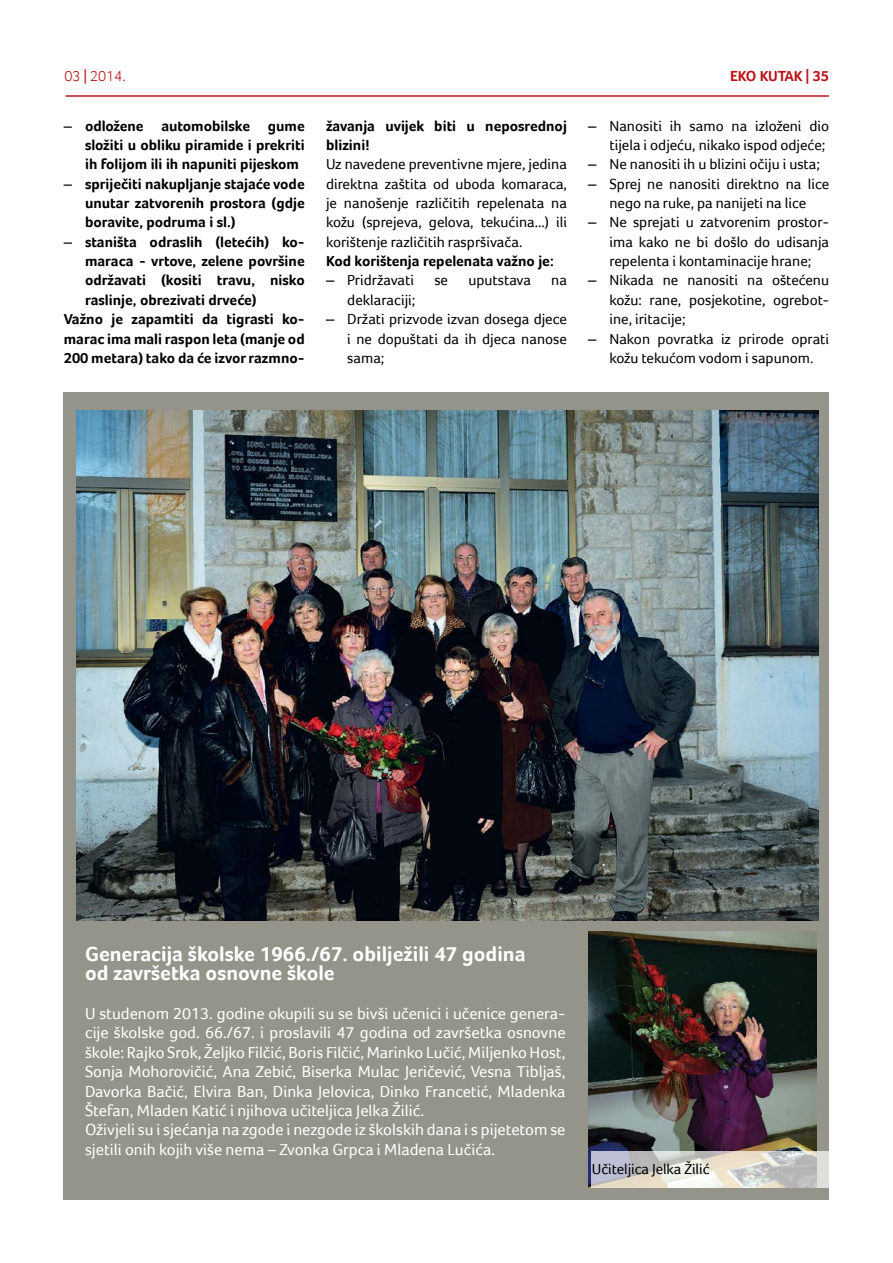
<style>
.page{position:relative;width:893px;height:1263px;background:#fff}
.page>*{position:absolute;margin:0;border:0;box-sizing:border-box;transform-origin:0 0}
.t1{font:700 21px/19.4px "Foco";color:#fff}
.t2{font:16.5px/19.4px "Foco";color:#fff}
.t3{font:15px/19.4px "Foco";color:#000;text-align:justify}
.t4{font:700 15px/19.4px "Foco";color:#000;text-align:justify}
.t5{font:700 15px "Foco";letter-spacing:-.005em;color:#ba141a}
.t6{font:300 15px "Foco";letter-spacing:-.005em;color:#ba141a}
.s1{font-weight:400}
.s2{font-family:"Arial";font-weight:400}
.s3{font-family:"Arial"}
</style>
<div class="page">
<hr style="left:66px;top:95px;width:762px;height:2px;background:#ba141a">
<div style="left:64px;top:392px;width:765px;height:808px;background:#94948b"></div>
<img style="left:77px;top:411px;width:742px;height:510px">
<img style="left:589px;top:932px;width:227px;height:255px">
<svg style="left:591px;top:1151px;width:238px;height:36px;background:#d3d2ce"></svg>
<p class="t6" style="left:65px;top:67px;width:63px">03 <span class="s1">|</span> 2014.</p>
<p class="t5" style="left:730px;top:67px;width:101px">EKO KUTAK | 35</p>
<p class="t4" style="left:85px;top:116px;width:221px;text-indent:-21px"><span class="s2">–</span> odložene automobilske gume složiti u obliku piramide i prekriti ih folijom ili ih napuniti pijeskom</p>
<p class="t4" style="left:85px;top:174px;width:221px;text-indent:-21px"><span class="s2">–</span> spriječiti nakupljanje stajaće vode unutar zatvorenih prostora (gdje boravite, podruma i sl.)</p>
<p class="t4" style="left:64px;top:232px;width:242px"><span class="s2">–</span> staništa odraslih (letećih) ko-</p>
<p class="t4" style="left:85px;top:251px;width:221px">maraca - vrtove, zelene površine</p>
<p class="t4" style="left:85px;top:271px;width:221px">održavati (kositi travu, nisko</p>
<p class="t4" style="left:85px;top:290px;width:173px">raslinje, obrezivati drveće)</p>
<p class="t4" style="left:64px;top:309px;width:242px">Važno je zapamtiti da tigrasti ko-</p>
<p class="t4" style="left:64px;top:329px;width:242px">marac ima mali raspon leta (manje od</p>
<p class="t4" style="left:64px;top:348px;width:241px">200 metara) tako da će izvor razmno-</p>
<p class="t4" style="left:326px;top:116px;width:242px">žavanja uvijek biti u neposrednoj blizini!</p>
<p class="t3" style="left:326px;top:154px;width:242px">Uz navedene preventivne mjere, jedina direktna zaštita od uboda komaraca, je nanošenje različitih repelenata na kožu (sprejeva, gelova, tekućina...) ili korištenje različitih raspršivača.</p>
<p class="t4" style="left:326px;top:251px;width:229px">Kod korištenja repelenata važno je:</p>
<p class="t3" style="left:326px;top:271px;width:90px"><span class="s3">–</span> Pridržavati</p>
<p class="t3" style="left:434px;top:271px;width:15px">se</p>
<p class="t3" style="left:468px;top:271px;width:64px">uputstava</p>
<p class="t3" style="left:551px;top:271px;width:17px">na</p>
<p class="t3" style="left:347px;top:290px;width:70px">deklaraciji;</p>
<p class="t3" style="left:347px;top:309px;width:221px;text-indent:-21px"><span class="s3">–</span> Držati prizvode izvan dosega djece i ne dopuštati da ih djeca nanose sama;</p>
<p class="t3" style="left:588px;top:116px;width:242px;text-align:right"><span class="s3">–</span> Nanositi ih samo na izloženi dio tijela i odjeću, nikako ispod odjeće;</p>
<p class="t3" style="left:588px;top:154px;width:233px"><span class="s3">–</span> Ne nanositi ih u blizini očiju i usta;</p>
<p class="t3" style="left:588px;top:174px;width:242px;text-align:center"><span class="s3">–</span> Sprej ne nanositi direktno na lice nego na ruke, pa nanijeti na lice</p>
<p class="t3" style="left:609px;top:213px;width:221px;text-indent:-21px"><span class="s3">–</span> Ne sprejati u zatvorenim prostor&shy;ima kako ne bi došlo do udisanja repelenta i kontaminacije hrane;</p>
<p class="t3" style="left:609px;top:271px;width:221px;text-indent:-21px"><span class="s3">–</span> Nikada ne nanositi na oštećenu kožu: rane, posjekotine, ogrebot&shy;ine, iritacije;</p>
<p class="t3" style="left:588px;top:329px;width:242px;text-align:center"><span class="s3">–</span> Nakon povratka iz prirode oprati kožu tekućom vodom i sapunom.</p>
<h1 class="t1" style="left:85px;top:944px;width:442px">Generacija školske 1966./67. obilježili 47 godina od završetka osnovne škole</h1>
<p class="t2" style="left:85px;top:1004px;width:482px">U studenom 2013. godine okupili su se bivši učenici i učenice genera&shy;cije školske god. 66./67. i proslavili 47 godina od završetka osnovne škole: Rajko Srok, Željko Filčić, Boris Filčić, Marinko Lučić, Miljenko Host, Sonja Mohorovičić, Ana Zebić, Biserka Mulac Jeričević, Vesna Tibljaš, Davorka Bačić, Elvira Ban, Dinka Jelovica, Dinko Francetić, Mladenka Štefan, Mladen Katić i njihova učiteljica Jelka Žilić.<br>Oživjeli su i sjećanja na zgode i nezgode iz školskih dana i s pijetetom se sjetili onih kojih više nema – Zvonka Grpca i Mladena Lučića.</p>
<p class="t3" style="left:592px;top:1159px;width:119px">Učiteljica Jelka Žilić</p>
</div>
